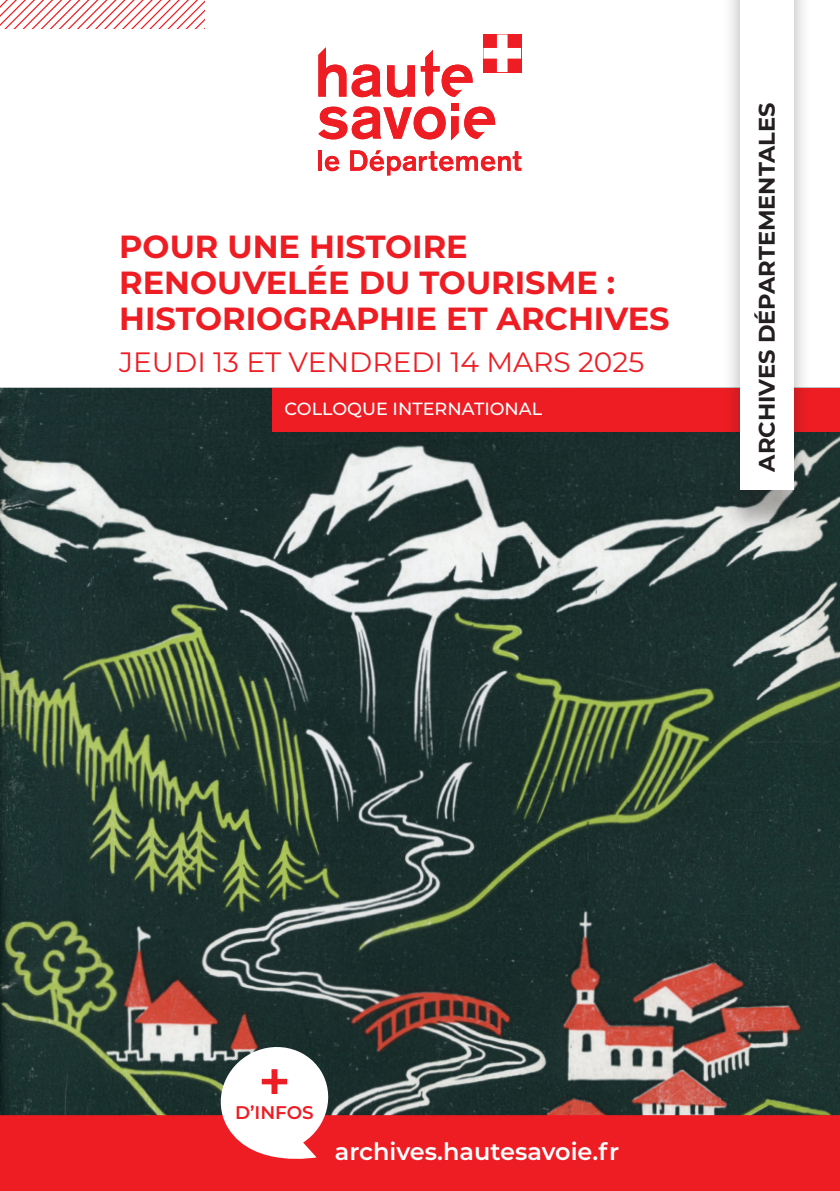
<style>
.page{position:relative;width:840px;height:1191px;background:#fff}
.page>*{position:absolute;margin:0;border:0;box-sizing:border-box;transform-origin:0 0}
.t1{font:700 32px/36px "Montserrat";color:#ee1d23}
.t2{font:28px "Montserrat";color:#ee1d23}
.t3{font:600 24px "Montserrat";color:#fff}
.t4{font:700 22.6px "Montserrat";color:#231f20}
.t5{font:600 18.4px "Montserrat";color:#ee1d23}
.t6{font:500 17.6px "Montserrat";color:#fff}
</style>
<div class="page">
<div style="left:0;top:1115px;width:839px;height:76px;background:#ee1d23"></div>
<svg style="left:0;top:0;width:204px;height:28px"></svg>
<svg style="left:464px;top:107px;width:31px;height:32px"></svg>
<svg style="left:318px;top:47px;width:63px;height:50px"></svg>
<svg style="left:318px;top:107px;width:127px;height:32px"></svg>
<svg style="left:451px;top:116px;width:7px;height:24px"></svg>
<svg style="left:387px;top:50px;width:85px;height:47px"></svg>
<div style="left:451px;top:104px;width:7px;height:7px;background:#ee1d23"></div>
<hr style="left:318px;top:150px;width:4px;height:21px;background:#ee1d23">
<svg style="left:325px;top:156px;width:14px;height:15px"></svg>
<svg style="left:350px;top:150px;width:171px;height:25px"></svg>
<svg style="left:483px;top:34px;width:38px;height:39px"></svg>
<svg style="left:483px;top:34px;width:37px;height:38px"></svg>
<img style="left:0;top:388px;width:839px;height:727px">
<div style="left:272px;top:388px;width:567px;height:44px;background:#ee1d23"></div>
<div style="left:722px;top:0;width:88px;height:535px;background:#231f20;opacity:.35"></div>
<div style="left:739px;top:0;width:54px;height:489px;background:#fff"></div>
<svg style="left:214px;top:1039px;width:121px;height:120px"></svg>
<div style="left:261px;top:1078px;width:26px;height:6px;background:#ee1d23"></div>
<div style="left:271px;top:1069px;width:6px;height:25px;background:#ee1d23"></div>
<p class="t1" style="left:119px;top:227px;width:551px">POUR UNE HISTOIRE<br>RENOUVELÉE DU TOURISME :<br>HISTORIOGRAPHIE ET ARCHIVES</p>
<p class="t2" style="left:119px;top:342px;width:526px">JEUDI 13 ET VENDREDI 14 MARS 2025</p>
<p class="t6" style="left:284px;top:397px;width:259px">COLLOQUE INTERNATIONAL</p>
<p class="t4" style="left:750px;top:471px;width:370px;rotate:-90deg">ARCHIVES DÉPARTEMENTALES</p>
<p class="t5" style="left:235px;top:1099px;width:80px">D’INFOS</p>
<p class="t3" style="left:334px;top:1134px;width:286px">archives.hautesavoie.fr</p>
</div>
